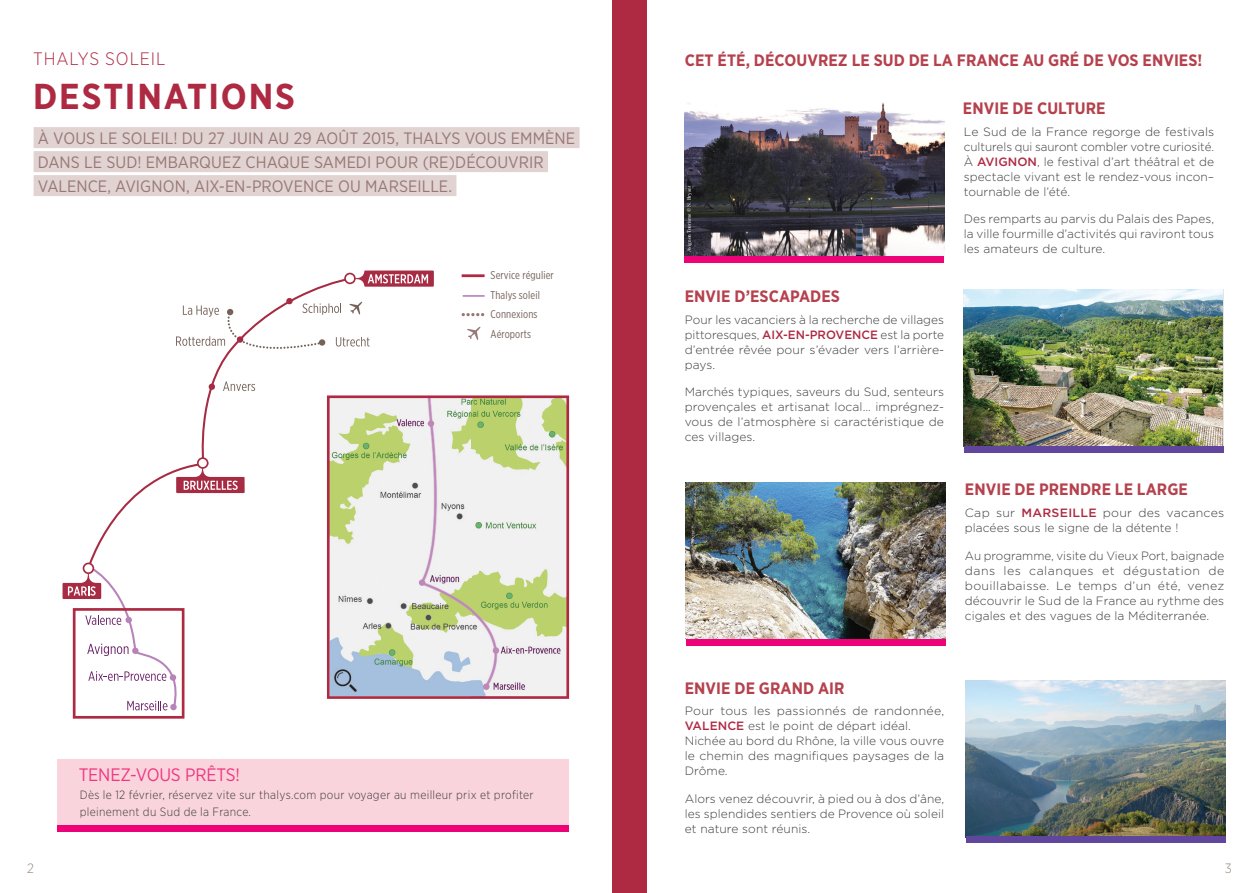
<style>
.page{position:relative;width:1259px;height:893px;background:#fff}
.page>*{position:absolute;margin:0;border:0;box-sizing:border-box;transform-origin:0 0}
.t1{font:700 36px "Gotham Narrow";letter-spacing:.05em;color:#ae2a42}
.t2{font:18px "Gotham Narrow";letter-spacing:-.01em;color:#ef3781}
.t3{font:300 18px "Gotham Narrow";letter-spacing:.05em;color:#ae2a42}
.t4{font:16.5px/24px "Gotham Narrow";letter-spacing:.005em;color:#987777}
.t5{font:700 16.5px "Gotham Narrow";letter-spacing:.005em;color:#b5414d}
.t6{font:300 13.5px "Gotham Narrow";color:#98857d}
.t7{font:300 12px/15px "Gotham";letter-spacing:.005em;color:#3e3e3f;text-align:justify}
.t8{font:300 12px/16.8px "Gotham Narrow";letter-spacing:.025em;color:#3e3e3f}
.t9{font:11.25px/19.5px "Gotham X Narrow";letter-spacing:.01em;color:#76625b}
.t10{font:5.25px "Times";color:#fff}
.s1{color:#231f20}
.s2{font-weight:500;color:#ae2a42}
</style>
<div class="page">
<div style="left:612px;top:0;width:34px;height:893px;background:#ae2a42"></div>
<div style="left:34px;top:127px;width:545px;height:21px;background:#e0d3d1"></div>
<div style="left:34px;top:151px;width:514px;height:21px;background:#e0d3d1"></div>
<div style="left:34px;top:175px;width:422px;height:21px;background:#e0d3d1"></div>
<img style="left:685px;top:103px;width:259px;height:153px">
<img style="left:686px;top:482px;width:259px;height:158px">
<img style="left:966px;top:681px;width:259px;height:156px">
<div style="left:685px;top:256px;width:259px;height:6px;background:#ed0277"></div>
<div style="left:686px;top:640px;width:259px;height:6px;background:#ed0277"></div>
<img style="left:964px;top:289px;width:259px;height:157px">
<div style="left:964px;top:446px;width:259px;height:7px;background:#60479d"></div>
<div style="left:966px;top:837px;width:259px;height:6px;background:#60479d"></div>
<svg style="left:86px;top:279px;width:265px;height:287px"></svg>
<svg style="left:209px;top:384px;width:6px;height:6px"></svg>
<div style="left:286px;top:298px;width:7px;height:6px;background:#a62b43;border-radius:50%"></div>
<div style="left:197px;top:457px;width:11px;height:12px;background:#fff;border:2px solid #a62b43;border-radius:50%"></div>
<div style="left:344px;top:273px;width:12px;height:11px;background:#fff;border:2px solid #a62b43;border-radius:50%"></div>
<svg style="left:223px;top:382px;width:32px;height:9px"></svg>
<svg style="left:176px;top:301px;width:193px;height:61px"></svg>
<svg style="left:176px;top:468px;width:69px;height:25px"></svg>
<svg style="left:355px;top:271px;width:79px;height:16px"></svg>
<div style="left:83px;top:563px;width:11px;height:11px;border:2px solid #a62b43;border-radius:50%"></div>
<svg style="left:63px;top:567px;width:114px;height:143px"></svg>
<hr style="left:462px;top:274px;width:22px;height:3px;background:#ae2a42">
<svg style="left:463px;top:313px;width:20px;height:3px"></svg>
<hr style="left:463px;top:295px;width:21px;height:2px;background:#b786bb">
<svg style="left:467px;top:326px;width:14px;height:14px"></svg>
<svg style="left:327px;top:395px;width:242px;height:304px;fill:#f1f1f2"></svg>
<div style="left:73px;top:608px;width:111px;height:111px;border:3px solid #ae2a42"></div>
<div style="left:57px;top:759px;width:512px;height:72px;background:#fad4dd"></div>
<div style="left:57px;top:825px;width:512px;height:6px;background:#ed0277"></div>
<img style="left:334px;top:668px;width:24px;height:25px">
<h2 class="t3" style="left:33px;top:48px;width:134px">THALYS SOLEIL</h2>
<h1 class="t1" style="left:33px;top:73px;width:263px">DESTINATIONS</h1>
<h3 class="t4" style="left:38px;top:126px;width:539px">À VOUS LE SOLEIL! DU 27 JUIN AU 29 AOÛT 2015, THALYS VOUS EMMÈNE<br>DANS LE SUD! EMBARQUEZ CHAQUE SAMEDI POUR (RE)DÉCOUVRIR<br>VALENCE, AVIGNON, AIX-EN-PROVENCE OU MARSEILLE.</h3>
<p class="t9" style="left:490px;top:265px;width:65px">Service régulier<br>Thalys soleil<br>Connexions<br>Aéroports</p>
<h2 class="t2" style="left:79px;top:763px;width:163px">TENEZ-VOUS PRÊTS!</h2>
<p class="t8" style="left:80px;top:786px;width:455px">Dès le 12 février, réservez vite sur thalys.com pour voyager au meilleur prix et profiter pleinement du Sud de la France.</p>
<h3 class="t5" style="left:685px;top:50px;width:519px">CET ÉTÉ, DÉCOUVREZ LE SUD DE LA FRANCE AU GRÉ DE VOS ENVIES!</h3>
<p class="t10" style="left:684px;top:252px;width:69px;rotate:-90deg">Avignon Tourisme © N. Bryant<span class="s1">.</span></p>
<h3 class="t5" style="left:685px;top:286px;width:157px">ENVIE D’ESCAPADES</h3>
<p class="t7" style="left:685px;top:312px;width:261px">Pour les vacanciers à la recherche de villages pittoresques, <span class="s2">AIX-EN-PROVENCE</span> est la porte d’entrée rêvée pour s’évader vers l’arrière&shy;pays.</p>
<p class="t7" style="left:685px;top:384px;width:261px">Marchés typiques, saveurs du Sud, senteurs provençales et artisanat local… imprégnez&shy;vous de l’atmosphère si caractéristique de ces villages.</p>
<h3 class="t5" style="left:963px;top:98px;width:144px">ENVIE DE CULTURE</h3>
<p class="t7" style="left:963px;top:123px;width:252px">Le Sud de la France regorge de festivals culturels qui sauront combler votre curiosité.<br>À <span class="s2">AVIGNON</span>, le festival d’art théâtral et de spectacle vivant est le rendez-vous incon– tournable de l’été.</p>
<p class="t7" style="left:963px;top:211px;width:252px">Des remparts au parvis du Palais des Papes, la ville fourmille d’activités qui raviront tous les amateurs de culture.</p>
<h3 class="t5" style="left:965px;top:479px;width:224px">ENVIE DE PRENDRE LE LARGE</h3>
<p class="t7" style="left:965px;top:505px;width:261px">Cap sur <span class="s2">MARSEILLE</span> pour des vacances placées sous le signe de la détente !</p>
<p class="t7" style="left:965px;top:547px;width:261px">Au programme, visite du Vieux Port, baignade dans les calanques et dégustation de bouillabaisse. Le temps d’un été, venez découvrir le Sud de la France au rythme des cigales et des vagues de la Méditerranée.</p>
<h3 class="t5" style="left:685px;top:677px;width:161px">ENVIE DE GRAND AIR</h3>
<p class="t7" style="left:685px;top:703px;width:261px;text-align:left">Pour tous les passionnés de randonnée, <span class="s2">VALENCE</span> est le point de départ idéal.<br>Nichée au bord du Rhône, la ville vous ouvre le chemin des magnifiques paysages de la Drôme.</p>
<p class="t7" style="left:685px;top:791px;width:261px">Alors venez découvrir, à pied ou à dos d’âne, les splendides sentiers de Provence où soleil et nature sont réunis.</p>
<p class="t6" style="left:27px;top:860px;width:8px">2</p>
<p class="t6" style="left:1225px;top:860px;width:8px">3</p>
</div>
